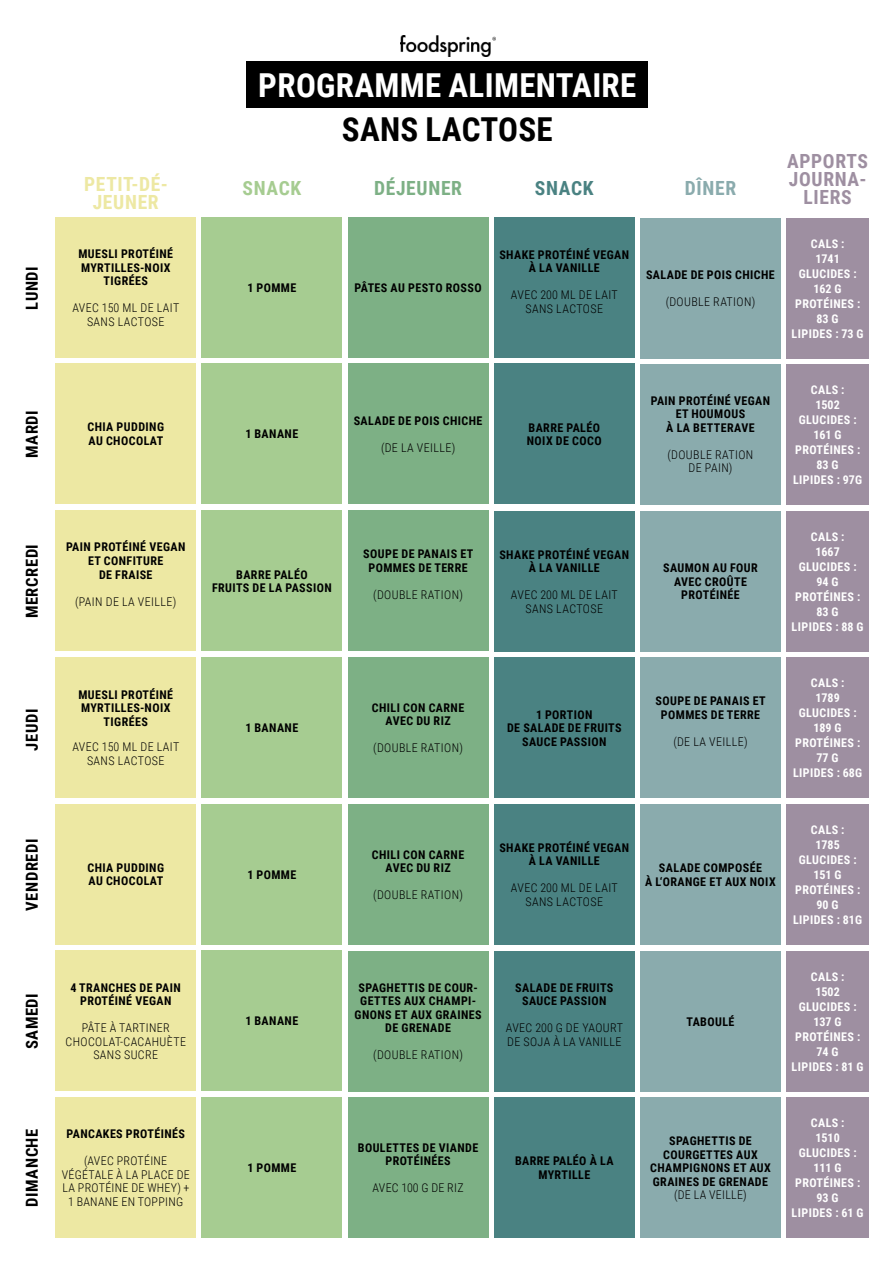
<style>
.page{position:relative;width:893px;height:1263px;background:#fff}
.page>*{position:absolute;margin:0;border:0;box-sizing:border-box;transform-origin:0 0}
.t1{font:700 33px "Roboto Condensed";letter-spacing:.01em;color:#fff}
.t2{font:700 33px "Roboto Condensed";letter-spacing:.01em;color:#000}
.t3{font:700 19.5px/18px "Roboto Condensed";letter-spacing:.035em;color:#9e8fa1;text-align:center}
.t4{font:700 19.5px/18px "Roboto Condensed";letter-spacing:.035em;color:#ede8a3;text-align:center}
.t5{font:700 19.5px "Roboto Condensed";letter-spacing:.035em;color:#7db085}
.t6{font:700 19.5px "Roboto Condensed";letter-spacing:.035em;color:#a6cc91}
.t7{font:700 19.5px "Roboto Condensed";letter-spacing:.035em;color:#4a8282}
.t8{font:700 19.5px "Roboto Condensed";letter-spacing:.035em;color:#8aabad}
.t9{font:700 16.5px "Roboto Condensed";letter-spacing:.035em;color:#000}
.t10{font:700 12px/13.5px "Roboto Condensed";letter-spacing:.035em;color:#000;text-align:center}
.t11{font:300 12px/13.5px "Roboto Condensed";letter-spacing:.035em;color:#000;text-align:center}
.t12{font:700 12px/15px "Roboto Condensed";letter-spacing:.035em;color:#fff;text-align:center}
</style>
<div class="page">
<div style="left:247px;top:61px;width:401px;height:47px;background:#000"></div>
<img style="left:401px;top:35px;width:94px;height:22px">
<div style="left:56px;top:511px;width:140px;height:140px;background:#ede8a3"></div>
<div style="left:202px;top:511px;width:140px;height:140px;background:#a6cc91"></div>
<div style="left:348px;top:511px;width:140px;height:140px;background:#7db085"></div>
<div style="left:494px;top:511px;width:140px;height:140px;background:#4a8282"></div>
<div style="left:640px;top:511px;width:141px;height:140px;background:#8aabad"></div>
<div style="left:786px;top:511px;width:83px;height:140px;background:#9e8fa1"></div>
<div style="left:56px;top:657px;width:140px;height:141px;background:#ede8a3"></div>
<div style="left:202px;top:657px;width:140px;height:141px;background:#a6cc91"></div>
<div style="left:348px;top:657px;width:140px;height:141px;background:#7db085"></div>
<div style="left:494px;top:657px;width:140px;height:141px;background:#4a8282"></div>
<div style="left:640px;top:658px;width:141px;height:140px;background:#8aabad"></div>
<div style="left:786px;top:658px;width:83px;height:140px;background:#9e8fa1"></div>
<div style="left:56px;top:804px;width:140px;height:140px;background:#ede8a3"></div>
<div style="left:56px;top:951px;width:140px;height:140px;background:#ede8a3"></div>
<div style="left:56px;top:1097px;width:140px;height:140px;background:#ede8a3"></div>
<div style="left:202px;top:804px;width:140px;height:140px;background:#a6cc91"></div>
<div style="left:202px;top:951px;width:140px;height:140px;background:#a6cc91"></div>
<div style="left:202px;top:1097px;width:140px;height:140px;background:#a6cc91"></div>
<div style="left:348px;top:804px;width:140px;height:140px;background:#7db085"></div>
<div style="left:348px;top:951px;width:140px;height:140px;background:#7db085"></div>
<div style="left:348px;top:1097px;width:140px;height:140px;background:#7db085"></div>
<div style="left:494px;top:804px;width:140px;height:141px;background:#4a8282"></div>
<div style="left:494px;top:951px;width:140px;height:140px;background:#4a8282"></div>
<div style="left:494px;top:1097px;width:140px;height:141px;background:#4a8282"></div>
<div style="left:640px;top:804px;width:141px;height:141px;background:#8aabad"></div>
<div style="left:640px;top:951px;width:141px;height:140px;background:#8aabad"></div>
<div style="left:640px;top:1097px;width:141px;height:141px;background:#8aabad"></div>
<div style="left:786px;top:804px;width:83px;height:141px;background:#9e8fa1"></div>
<div style="left:786px;top:951px;width:83px;height:140px;background:#9e8fa1"></div>
<div style="left:786px;top:1097px;width:83px;height:141px;background:#9e8fa1"></div>
<div style="left:56px;top:217px;width:140px;height:141px;background:#ede8a3"></div>
<div style="left:202px;top:217px;width:140px;height:141px;background:#a6cc91"></div>
<div style="left:348px;top:218px;width:140px;height:140px;background:#7db085"></div>
<div style="left:494px;top:218px;width:140px;height:140px;background:#4a8282"></div>
<div style="left:640px;top:218px;width:141px;height:140px;background:#8aabad"></div>
<div style="left:786px;top:218px;width:83px;height:140px;background:#9e8fa1"></div>
<div style="left:56px;top:363px;width:140px;height:141px;background:#ede8a3"></div>
<div style="left:202px;top:363px;width:140px;height:141px;background:#a6cc91"></div>
<div style="left:348px;top:364px;width:140px;height:140px;background:#7db085"></div>
<div style="left:494px;top:364px;width:140px;height:140px;background:#4a8282"></div>
<div style="left:640px;top:364px;width:141px;height:140px;background:#8aabad"></div>
<div style="left:786px;top:364px;width:83px;height:140px;background:#9e8fa1"></div>
<h3 class="t9" style="left:20px;top:310px;width:45px;rotate:-90deg">LUNDI</h3>
<h1 class="t1" style="left:258px;top:62px;width:380px">PROGRAMME ALIMENTAIRE</h1>
<h1 class="t2" style="left:342px;top:106px;width:212px">SANS LACTOSE</h1>
<h2 class="t4" style="left:84px;top:175px;width:85px">PETIT-DÉ-<br>JEUNER</h2>
<h2 class="t6" style="left:243px;top:174px;width:60px">SNACK</h2>
<h2 class="t5" style="left:374px;top:174px;width:89px">DÉJEUNER</h2>
<h2 class="t7" style="left:535px;top:174px;width:60px">SNACK</h2>
<h2 class="t8" style="left:685px;top:175px;width:53px">DÎNER</h2>
<p class="t10" style="left:78px;top:247px;width:96px">MUESLI PROTÉINÉ<br>MYRTILLES-NOIX<br>TIGRÉES</p>
<p class="t11" style="left:72px;top:301px;width:108px">AVEC 150 ML DE LAIT<br>SANS LACTOSE</p>
<p class="t10" style="left:247px;top:281px;width:50px">1 POMME</p>
<p class="t10" style="left:355px;top:281px;width:128px">PÂTES AU PESTO ROSSO</p>
<p class="t10" style="left:499px;top:247px;width:131px">SHAKE PROTÉINÉ VEGAN<br>À LA VANILLE</p>
<p class="t11" style="left:511px;top:288px;width:108px">AVEC 200 ML DE LAIT<br>SANS LACTOSE</p>
<p class="t10" style="left:646px;top:268px;width:130px">SALADE DE POIS CHICHE</p>
<p class="t11" style="left:666px;top:295px;width:91px">(DOUBLE RATION)</p>
<h2 class="t3" style="left:787px;top:151px;width:82px">APPORTS<br>JOURNA-<br>LIERS</h2>
<p class="t12" style="left:792px;top:235px;width:73px">CALS :<br>1741<br>GLUCIDES :<br>162 G<br>PROTÉINES :<br>83 G<br>LIPIDES : 73 G</p>
<h3 class="t9" style="left:20px;top:458px;width:49px;rotate:-90deg">MARDI</h3>
<p class="t10" style="left:87px;top:420px;width:78px;text-align:left">CHIA PUDDING<br>AU CHOCOLAT</p>
<p class="t10" style="left:245px;top:427px;width:54px">1 BANANE</p>
<p class="t10" style="left:354px;top:413px;width:130px">SALADE DE POIS CHICHE</p>
<p class="t11" style="left:381px;top:440px;width:76px">(DE LA VEILLE)</p>
<p class="t10" style="left:527px;top:420px;width:76px;text-align:left">BARRE PALÉO<br>NOIX DE COCO</p>
<p class="t10" style="left:651px;top:393px;width:121px">PAIN PROTÉINÉ VEGAN<br>ET HOUMOUS<br>À LA BETTERAVE</p>
<p class="t11" style="left:667px;top:447px;width:87px">(DOUBLE RATION<br>DE PAIN)</p>
<p class="t12" style="left:793px;top:381px;width:71px">CALS :<br>1502<br>GLUCIDES :<br>161 G<br>PROTÉINES :<br>83 G<br>LIPIDES : 97G</p>
<h3 class="t9" style="left:20px;top:618px;width:76px;rotate:-90deg">MERCREDI</h3>
<p class="t10" style="left:66px;top:540px;width:121px">PAIN PROTÉINÉ VEGAN<br>ET CONFITURE<br>DE FRAISE</p>
<p class="t11" style="left:75px;top:594px;width:103px">(PAIN DE LA VEILLE)</p>
<p class="t10" style="left:212px;top:567px;width:121px">BARRE PALÉO<br>FRUITS DE LA PASSION</p>
<h3 class="t9" style="left:20px;top:751px;width:43px;rotate:-90deg">JEUDI</h3>
<p class="t10" style="left:78px;top:687px;width:96px">MUESLI PROTÉINÉ<br>MYRTILLES-NOIX<br>TIGRÉES</p>
<p class="t11" style="left:72px;top:740px;width:108px">AVEC 150 ML DE LAIT<br>SANS LACTOSE</p>
<p class="t10" style="left:245px;top:720px;width:54px">1 BANANE</p>
<h3 class="t9" style="left:20px;top:911px;width:74px;rotate:-90deg">VENDREDI</h3>
<p class="t10" style="left:87px;top:860px;width:78px;text-align:left">CHIA PUDDING<br>AU CHOCOLAT</p>
<h3 class="t9" style="left:20px;top:1049px;width:58px;rotate:-90deg">SAMEDI</h3>
<p class="t10" style="left:71px;top:980px;width:112px">4 TRANCHES DE PAIN<br>PROTÉINÉ VEGAN</p>
<p class="t11" style="left:65px;top:1021px;width:122px">PÂTE À TARTINER<br>CHOCOLAT-CACAHUÈTE<br>SANS SUCRE</p>
<h3 class="t9" style="left:20px;top:1207px;width:80px;rotate:-90deg">DIMANCHE</h3>
<p class="t10" style="left:67px;top:1126px;width:120px">PANCAKES PROTÉINÉS</p>
<p class="t11" style="left:62px;top:1153px;width:130px">(AVEC PROTÉINE<br>VÉGÉTALE À LA PLACE DE<br>LA PROTÉINE DE WHEY) +<br>1 BANANE EN TOPPING</p>
<p class="t10" style="left:247px;top:867px;width:50px">1 POMME</p>
<p class="t10" style="left:245px;top:1014px;width:54px">1 BANANE</p>
<p class="t10" style="left:247px;top:1160px;width:50px">1 POMME</p>
<p class="t10" style="left:363px;top:547px;width:111px">SOUPE DE PANAIS ET<br>POMMES DE TERRE</p>
<p class="t11" style="left:373px;top:587px;width:91px">(DOUBLE RATION)</p>
<p class="t10" style="left:499px;top:547px;width:131px">SHAKE PROTÉINÉ VEGAN<br>À LA VANILLE</p>
<p class="t11" style="left:511px;top:587px;width:108px">AVEC 200 ML DE LAIT<br>SANS LACTOSE</p>
<p class="t10" style="left:663px;top:561px;width:96px">SAUMON AU FOUR<br>AVEC CROÛTE<br>PROTÉINÉE</p>
<p class="t12" style="left:792px;top:528px;width:73px">CALS :<br>1667<br>GLUCIDES :<br>94 G<br>PROTÉINES :<br>83 G<br>LIPIDES : 88 G</p>
<p class="t10" style="left:372px;top:700px;width:94px">CHILI CON CARNE<br>AVEC DU RIZ</p>
<p class="t11" style="left:373px;top:741px;width:91px">(DOUBLE RATION)</p>
<p class="t10" style="left:372px;top:847px;width:94px">CHILI CON CARNE<br>AVEC DU RIZ</p>
<p class="t11" style="left:373px;top:887px;width:91px">(DOUBLE RATION)</p>
<p class="t10" style="left:507px;top:707px;width:116px">1 PORTION<br>DE SALADE DE FRUITS<br>SAUCE PASSION</p>
<p class="t10" style="left:656px;top:694px;width:111px">SOUPE DE PANAIS ET<br>POMMES DE TERRE</p>
<p class="t11" style="left:673px;top:734px;width:76px">(DE LA VEILLE)</p>
<p class="t12" style="left:793px;top:675px;width:71px">CALS :<br>1789<br>GLUCIDES :<br>189 G<br>PROTÉINES :<br>77 G<br>LIPIDES : 68G</p>
<p class="t10" style="left:499px;top:840px;width:131px">SHAKE PROTÉINÉ VEGAN<br>À LA VANILLE</p>
<p class="t11" style="left:511px;top:881px;width:108px">AVEC 200 ML DE LAIT<br>SANS LACTOSE</p>
<p class="t10" style="left:645px;top:861px;width:132px">SALADE COMPOSÉE<br>À L‘ORANGE ET AUX NOIX</p>
<p class="t12" style="left:793px;top:822px;width:71px">CALS :<br>1785<br>GLUCIDES :<br>151 G<br>PROTÉINES :<br>90 G<br>LIPIDES : 81G</p>
<p class="t10" style="left:355px;top:980px;width:129px">SPAGHETTIS DE COUR-<br>GETTES AUX CHAMPI-<br>GNONS ET AUX GRAINES<br>DE GRENADE</p>
<p class="t11" style="left:373px;top:1048px;width:91px">(DOUBLE RATION)</p>
<p class="t10" style="left:515px;top:980px;width:100px">SALADE DE FRUITS<br>SAUCE PASSION</p>
<p class="t11" style="left:506px;top:1021px;width:119px;text-align:left">AVEC 200 G DE YAOURT<br>DE SOJA À LA VANILLE</p>
<p class="t10" style="left:358px;top:1140px;width:122px">BOULETTES DE VIANDE<br>PROTÉINÉES</p>
<p class="t11" style="left:372px;top:1181px;width:93px">AVEC 100 G DE RIZ</p>
<p class="t10" style="left:515px;top:1154px;width:100px">BARRE PALÉO À LA<br>MYRTILLE</p>
<p class="t10" style="left:686px;top:1014px;width:49px">TABOULÉ</p>
<p class="t10" style="left:650px;top:1134px;width:122px">SPAGHETTIS DE<br>COURGETTES AUX<br>CHAMPIGNONS ET AUX<br>GRAINES DE GRENADE</p>
<p class="t11" style="left:674px;top:1188px;width:74px">(DE LA VEILLE)</p>
<p class="t12" style="left:792px;top:968px;width:73px">CALS :<br>1502<br>GLUCIDES :<br>137 G<br>PROTÉINES :<br>74 G<br>LIPIDES : 81 G</p>
<p class="t12" style="left:792px;top:1115px;width:73px">CALS :<br>1510<br>GLUCIDES :<br>111 G<br>PROTÉINES :<br>93 G<br>LIPIDES : 61 G</p>
</div>
